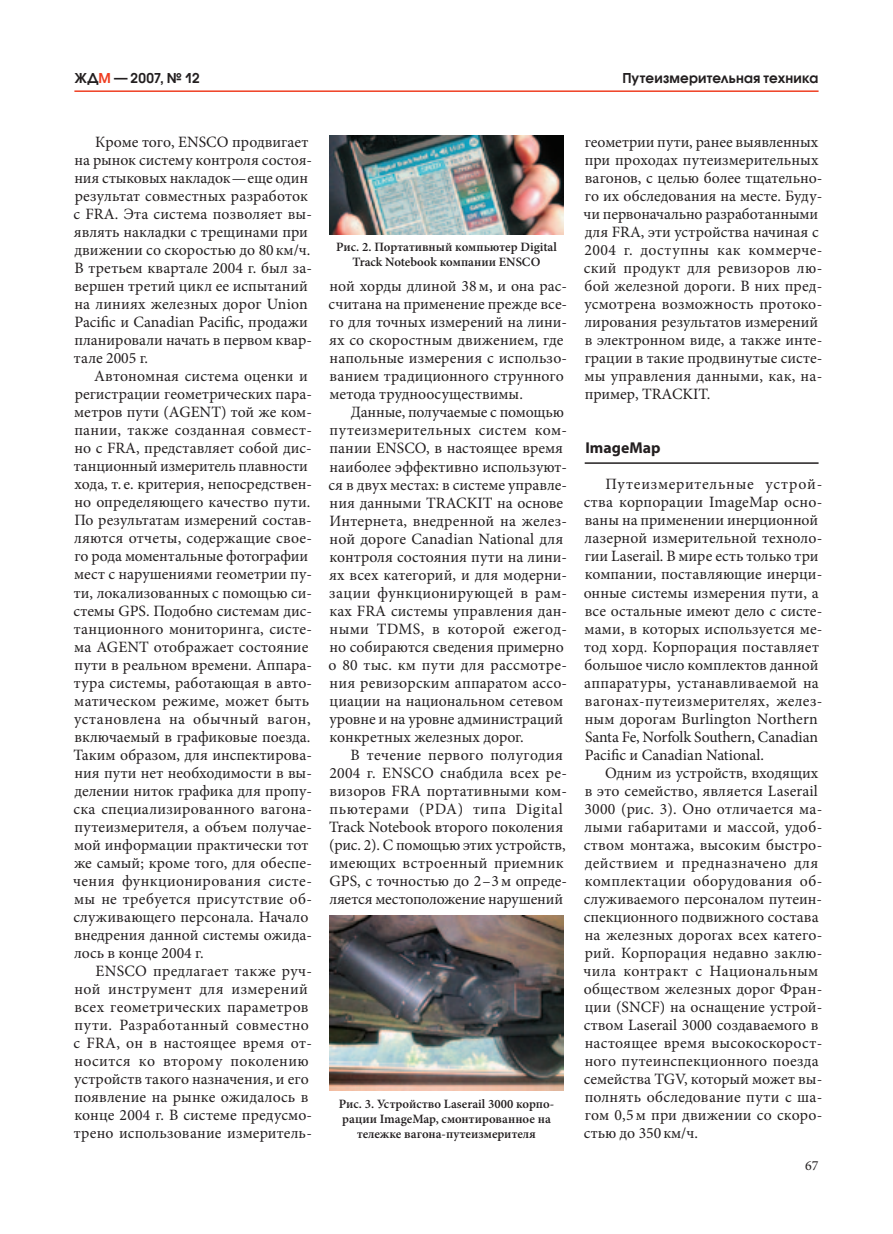
<style>
.page{position:relative;width:893px;height:1234px;background:#fff}
.page>*{position:absolute;margin:0;border:0;box-sizing:border-box;transform-origin:0 0}
.t1{font:15.75px/18px "Minion Pro";letter-spacing:.005em;color:#231f20}
.t2{font:700 15.75px "Myriad Pro";color:#231f20}
.t3{font:13.95px "Minion Pro";color:#231f20}
.t4{font:600 13.5px "Avant Garde Gothic C";letter-spacing:.01em;color:#231f20}
.t5{font:600 12.75px/15px "Minion Pro";color:#231f20;text-align:center}
.s1{color:#ef3e22}
</style>
<div class="page">
<hr style="left:74px;top:90px;width:745px;height:2px;background:#ef3e22">
<hr style="left:585px;top:462px;width:234px;height:1px;background:#231f20">
<img style="left:330px;top:135px;width:233px;height:99px">
<img style="left:330px;top:915px;width:233px;height:175px">
<p class="t4" style="left:74px;top:70px;width:127px">ЖД<span class="s1">М</span> — 2007, № 12</p>
<p class="t4" style="left:622px;top:70px;width:198px">Путеизмерительная техника</p>
<p class="t1" style="left:73px;top:133px;width:240px;text-indent:22px">Кроме того, ENSCO продвигает на рынок систему контроля состоя&shy;ния стыковых накладок—еще один результат совместных разработок с FRA. Эта система позволяет вы&shy;являть накладки с трещинами при движении со скоростью до 80км/ч.<br>В третьем квартале 2004 г. был за&shy;вершен третий цикл ее испытаний на линиях железных дорог Union<br>Pacific и Canadian Pacific, продажи планировали начать в первом квар&shy;тале 2005 г.</p>
<p class="t1" style="left:73px;top:367px;width:240px;text-indent:21px">Автономная система оценки и регистрации геометрических пара&shy;метров пути (AGENT) той же ком&shy;пании, также созданная совмест&shy;но с FRA, представляет собой дис&shy;танционный измеритель плавности хода, т. е. критерия, непосредствен&shy;но определяющего качество пути.<br>По результатам измерений состав&shy;ляются отчеты, содержащие свое&shy;го рода моментальные фотографии мест с нарушениями геометрии пу&shy;ти, локализованных с помощью си&shy;стемы GPS. Подобно системам дис&shy;танционного мониторинга, систе&shy;ма AGENT отображает состояние пути в реальном времени. Аппара&shy;тура системы, работающая в авто&shy;матическом режиме, может быть установлена на обычный вагон, включаемый в графиковые поезда.<br>Таким образом, для инспектирова&shy;ния пути нет необходимости в вы&shy;делении ниток графика для пропу&shy;ска специализированного вагона&shy;путеизмерителя, а объем получае&shy;мой информации практически тот же самый; кроме того, для обеспе&shy;чения функционирования систе&shy;мы не требуется присутствие об&shy;служивающего персонала. Начало внедрения данной системы ожида&shy;лось в конце 2004 г.</p>
<p class="t1" style="left:73px;top:961px;width:240px;text-indent:22px">ENSCO предлагает также руч&shy;ной инструмент для измерений всех геометрических параметров пути. Разработанный совместно с FRA, он в настоящее время от&shy;носится ко второму поколению устройств такого назначения, и его появление на рынке ожидалось в конце 2004 г. В системе предусмо&shy;трено использование измеритель-</p>
<p class="t5" style="left:336px;top:239px;width:222px">Рис. 2. Портативный компьютер Digital<br>Track Notebook компании ENSCO</p>
<p class="t1" style="left:329px;top:277px;width:240px">ной хорды длиной 38м, и она рас&shy;считана на применение прежде все&shy;го для точных измерений на лини&shy;ях со скоростным движением, где напольные измерения с использо&shy;ванием традиционного струнного метода трудноосуществимы.</p>
<p class="t1" style="left:329px;top:403px;width:240px;text-indent:22px">Данные, получаемые с помощью путеизмерительных систем ком&shy;пании ENSCO, в настоящее время наиболее эффективно используют&shy;ся в двух местах: в системе управле&shy;ния данными TRACKIT на основе<br>Интернета, внедренной на желез&shy;ной дороге Canadian National для контроля состояния пути на лини&shy;ях всех категорий, и для модерни&shy;зации функционирующей в рам&shy;ках FRA системы управления дан&shy;ными TDMS, в которой ежегод&shy;но собираются сведения примерно о 80 тыс. км пути для рассмотре&shy;ния ревизорским аппаратом ассо&shy;циации на национальном сетевом уровне и на уровне администраций конкретных железных дорог.</p>
<p class="t1" style="left:329px;top:745px;width:239px;text-indent:21px">В течение первого полугодия<br>2004 г. ENSCO снабдила всех ре&shy;визоров FRA портативными ком&shy;пьютерами (PDA) типа Digital<br>Track Notebook второго поколения (рис. 2). С помощью этих устройств, имеющих встроенный приемник<br>GPS, с точностью до 2–3м опреде&shy;ляется местоположение нарушений</p>
<p class="t5" style="left:339px;top:1095px;width:217px">Рис. 3. Устройство Laserail 3000 корпо&shy;рации ImageMap, смонтированное на тележке вагона-путеизмерителя</p>
<p class="t1" style="left:584px;top:133px;width:240px">геометрии пути, ранее выявленных при проходах путеизмерительных вагонов, с целью более тщательно&shy;го их обследования на месте. Буду&shy;чи первоначально разработанными для FRA, эти устройства начиная с<br>2004 г. доступны как коммерче&shy;ский продукт для ревизоров лю&shy;бой железной дороги. В них пред&shy;усмотрена возможность протоко&shy;лирования результатов измерений в электронном виде, а также инте&shy;грации в такие продвинутые систе&shy;мы управления данными, как, на&shy;пример, TRACKIT.</p>
<p class="t2" style="left:585px;top:437px;width:77px">ImageMap</p>
<p class="t1" style="left:584px;top:475px;width:240px;text-indent:22px">Путеизмерительные устрой&shy;ства корпорации ImageMap осно&shy;ваны на применении инерционной лазерной измерительной техноло&shy;гии Laserail. В мире есть только три компании, поставляющие инерци&shy;онные системы измерения пути, а все остальные имеют дело с систе&shy;мами, в которых используется ме&shy;тод хорд. Корпорация поставляет большое число комплектов данной аппаратуры, устанавливаемой на вагонах-путеизмерителях, желез&shy;ным дорогам Burlington Northern<br>Santa Fe, Norfolk Southern, Canadian<br>Pacific и Canadian National.</p>
<p class="t1" style="left:584px;top:763px;width:240px;text-indent:21px">Одним из устройств, входящих в это семейство, является Laserail<br>3000 (рис. 3). Оно отличается ма&shy;лыми габаритами и массой, удоб&shy;ством монтажа, высоким быстро&shy;действием и предназначено для комплектации оборудования об&shy;служиваемого персоналом путеин&shy;спекционного подвижного состава на железных дорогах всех катего&shy;рий. Корпорация недавно заклю&shy;чила контракт с Национальным обществом железных дорог Фран&shy;ции (SNCF) на оснащение устрой&shy;ством Laserail 3000 создаваемого в настоящее время высокоскорост&shy;ного путеинспекционного поезда семейства TGV, который может вы&shy;полнять обследование пути с ша&shy;гом 0,5м при движении со скоро&shy;стью до 350км/ч.</p>
<p class="t3" style="left:805px;top:1155px;width:15px">67</p>
</div>
